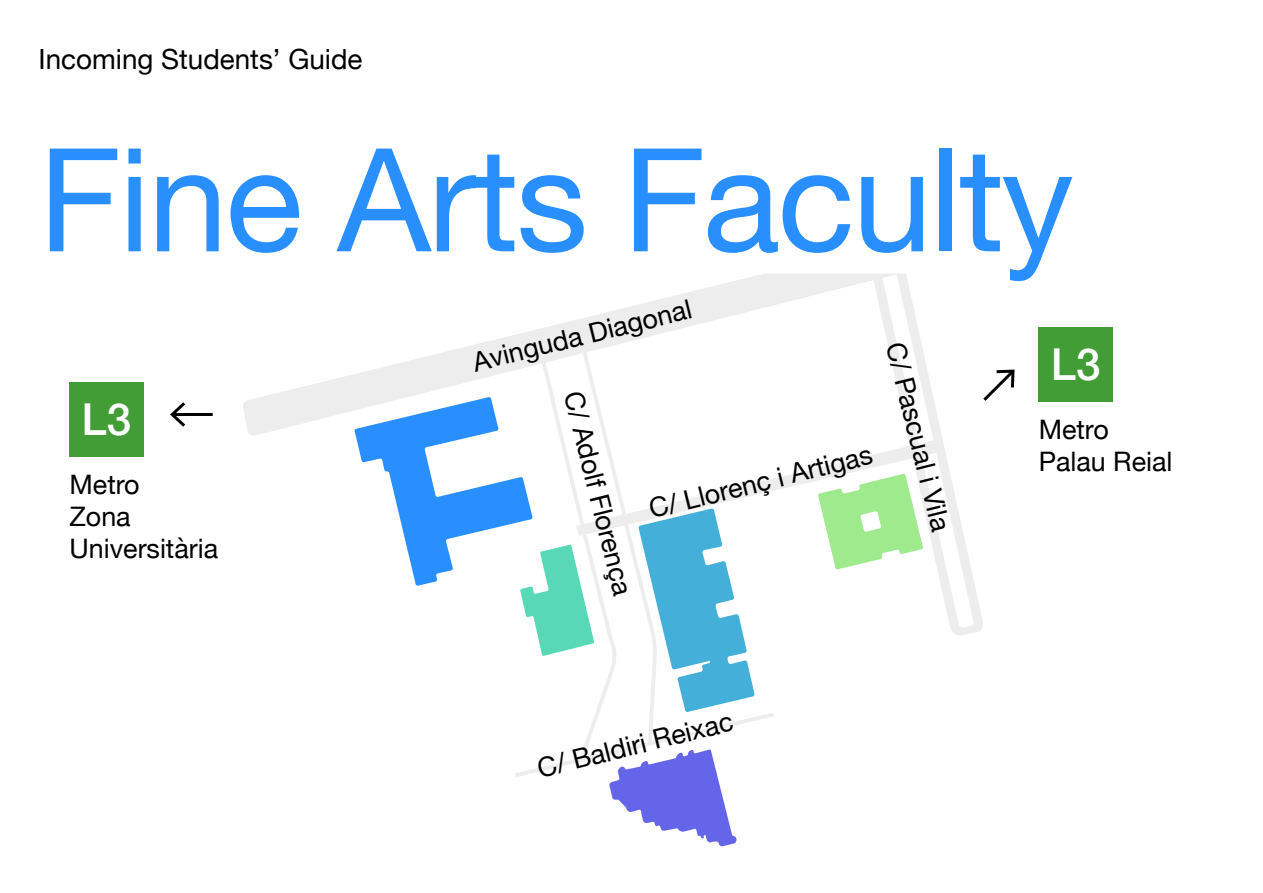
<style>
.page{position:relative;width:1263px;height:893px;background:#fff}
.page>*{position:absolute;margin:0;border:0;box-sizing:border-box;transform-origin:0 0}
.t1{font:143.85px "Helvetica Neue";letter-spacing:-.02em;color:#298fff}
.t2{font:500 43.95px "Helvetica Neue";color:#fff}
.t3{font:27.75px "Helvetica Neue";color:#000}
.t4{font:26.85px/32.2px "Helvetica Neue";color:#000}
</style>
<div class="page">
<svg style="left:609px;top:777px;width:128px;height:70px"></svg>
<svg style="left:243px;top:274px;width:740px;height:503px"></svg>
<div style="left:69px;top:382px;width:74px;height:74px;background:#429d36"></div>
<hr style="left:173px;top:413px;width:40px;height:3px;background:#000">
<svg style="left:170px;top:402px;width:15px;height:25px"></svg>
<svg style="left:980px;top:368px;width:35px;height:36px"></svg>
<div style="left:1038px;top:328px;width:74px;height:74px;background:#429d36"></div>
<p class="t3" style="left:39px;top:39px;width:325px">Incoming Students’ Guide</p>
<h1 class="t1" style="left:39px;top:96px;width:1036px">Fine Arts Faculty</h1>
<h2 class="t2" style="left:82px;top:384px;width:51px">L3</h2>
<p class="t4" style="left:70px;top:470px;width:150px">Metro<br>Zona<br>Universitària</p>
<p class="t4" style="left:470px;top:348px;width:226px;rotate:-14deg">Avinguda Diagonal</p>
<p class="t4" style="left:587px;top:388px;width:211px;rotate:76deg">C/ Adolf Florença</p>
<p class="t4" style="left:646px;top:495px;width:231px;rotate:-14deg">C/ Llorenç i Artigas</p>
<p class="t4" style="left:909px;top:339px;width:195px;rotate:76deg">C/ Pascual i Vila</p>
<p class="t4" style="left:534px;top:755px;width:202px;rotate:-14deg">C/ Baldiri Reixac</p>
<h2 class="t2" style="left:1051px;top:329px;width:51px">L3</h2>
<p class="t4" style="left:1039px;top:415px;width:135px">Metro<br>Palau Reial</p>
</div>
